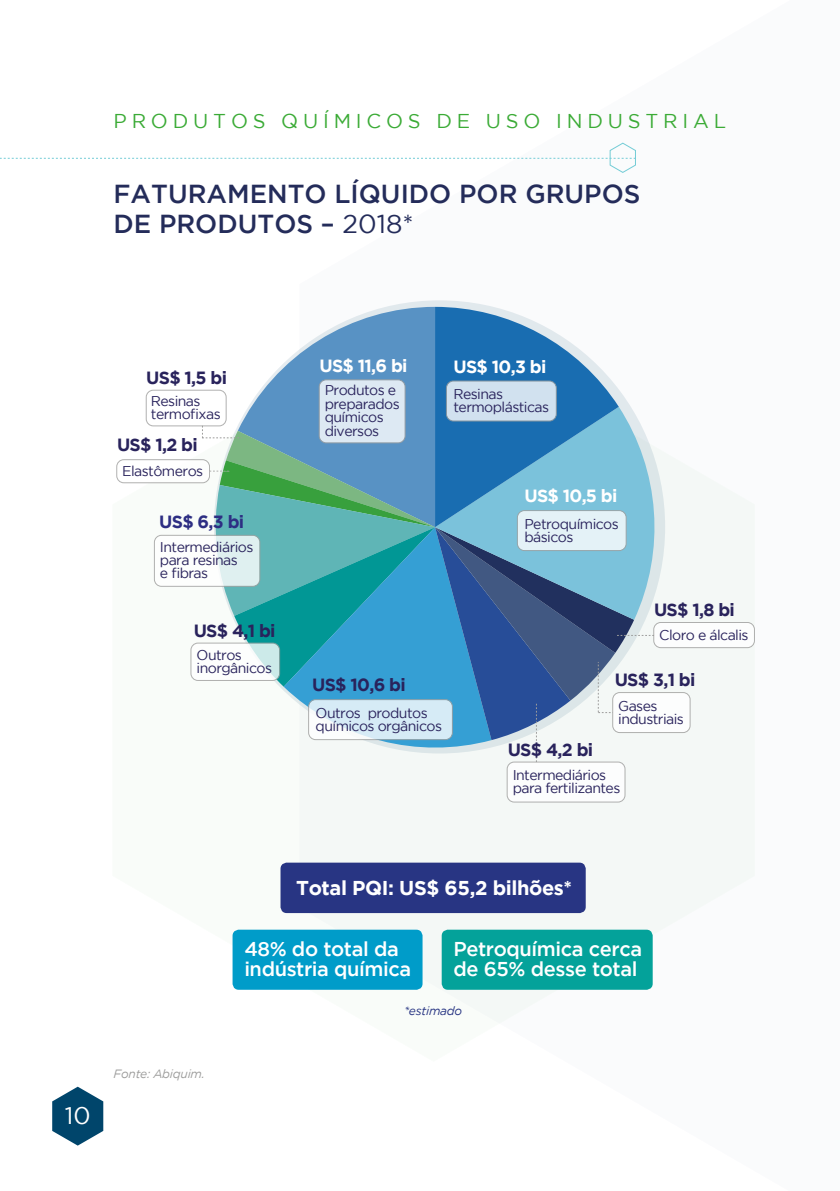
<style>
.page{position:relative;width:840px;height:1191px;background:#fff}
.page>*{position:absolute;margin:0;border:0;box-sizing:border-box;transform-origin:0 0}
.t1{font:500 26px/29.6px "Gotham";color:#242c5a}
.t2{font:24px "Gotham";color:#fff}
.t3{font:500 20px/20px "Gotham";letter-spacing:-.02em;color:#fff}
.t4{font:20px "Gotham";letter-spacing:.24em;color:#3bab36}
.t5{font:700 20px "Gotham";letter-spacing:-.02em;color:#fff}
.t6{font:700 17.6px "Gotham";letter-spacing:-.04em;color:#29235c}
.t7{font:700 17.6px "Gotham";letter-spacing:-.04em;color:#fff}
.t8{font:700 17.6px "Gotham";color:#2d2e83}
.t9{font:14.2px/13.4px "Gotham";letter-spacing:-.04em;color:#29235c}
.t10{font:italic 12px "Gotham";letter-spacing:-.02em;color:#9d9d9c}
.t11{font:italic 12px "Gotham";letter-spacing:-.02em;color:#283583}
.s1{font-weight:400}
</style>
<div class="page">
<svg style="left:52px;top:1086px;width:51px;height:59px"></svg>
<svg style="left:118px;top:389px;width:636px;height:634px"></svg>
<svg style="left:0;top:143px;width:635px;height:30px"></svg>
<div style="left:280px;top:862px;width:305px;height:51px;background:#283583;border-radius:6px"></div>
<div style="left:232px;top:929px;width:190px;height:60px;background:#009cc9;border-radius:6px"></div>
<div style="left:441px;top:929px;width:211px;height:60px;background:#04a29a;border-radius:6px"></div>
<div style="left:194px;top:263px;width:440px;height:442px;background:#fafbfc"></div>
<svg style="left:214px;top:300px;width:450px;height:453px;background:#528fc2"></svg>
<div style="left:191px;top:643px;width:88px;height:37px;background:#fff;border-radius:7px"></div>
<div style="left:190px;top:642px;width:90px;height:39px;border:1px solid #9d9d9c;border-radius:7px"></div>
<div style="left:154px;top:535px;width:106px;height:51px;background:#fff;border-radius:7px"></div>
<div style="left:154px;top:535px;width:106px;height:52px;border:1px solid #9d9d9c;border-radius:7px"></div>
<div style="left:507px;top:762px;width:117px;height:40px;background:#fff;border-radius:7px"></div>
<div style="left:506px;top:761px;width:119px;height:41px;border:1px solid #9d9d9c;border-radius:7px"></div>
<div style="left:319px;top:380px;width:86px;height:63px;background:#dde9f3;border-radius:7px"></div>
<div style="left:318px;top:379px;width:87px;height:64px;border:1px solid #9d9d9c;border-radius:7px"></div>
<div style="left:146px;top:390px;width:80px;height:36px;background:#fff;border-radius:7px"></div>
<div style="left:146px;top:390px;width:80px;height:36px;border:1px solid #9d9d9c;border-radius:7px"></div>
<div style="left:117px;top:460px;width:92px;height:23px;background:#fff;border-radius:7px"></div>
<div style="left:116px;top:459px;width:94px;height:24px;border:1px solid #9d9d9c;border-radius:7px"></div>
<div style="left:446px;top:381px;width:110px;height:40px;background:#d1e1ef;border-radius:7px"></div>
<div style="left:445px;top:380px;width:111px;height:41px;border:1px solid #9d9d9c;border-radius:7px"></div>
<div style="left:653px;top:622px;width:101px;height:25px;background:#fff;border-radius:7px"></div>
<div style="left:653px;top:622px;width:101px;height:26px;border:1px solid #9d9d9c;border-radius:7px"></div>
<div style="left:612px;top:692px;width:77px;height:40px;background:#fff;border-radius:7px"></div>
<div style="left:612px;top:692px;width:78px;height:41px;border:1px solid #9d9d9c;border-radius:7px"></div>
<svg style="left:202px;top:426px;width:453px;height:336px"></svg>
<h3 class="t4" style="left:113px;top:110px;width:614px">PRODUTOS QUÍMICOS DE USO INDUSTRIAL</h3>
<h1 class="t1" style="left:113px;top:178px;width:528px">FATURAMENTO LÍQUIDO POR GRUPOS<br>DE PRODUTOS – <span class="s1">2018*</span></h1>
<p class="t6" style="left:146px;top:368px;width:82px">US$ 1,5 bi</p>
<p class="t9" style="left:151px;top:393px;width:71px">Resinas termofixas</p>
<p class="t6" style="left:117px;top:435px;width:82px">US$ 1,2 bi</p>
<p class="t9" style="left:122px;top:464px;width:82px">Elastômeros</p>
<p class="t8" style="left:159px;top:511px;width:86px">US$ 6,3 bi</p>
<p class="t9" style="left:160px;top:539px;width:95px">Intermediários para resinas<br>e fibras</p>
<p class="t6" style="left:193px;top:620px;width:83px">US$ 4,1 bi</p>
<p class="t9" style="left:196px;top:648px;width:77px">Outros inorgânicos</p>
<p class="t7" style="left:319px;top:355px;width:90px">US$ 11,6 bi</p>
<p class="t9" style="left:324px;top:383px;width:77px">Produtos e preparados químicos diversos</p>
<p class="t7" style="left:453px;top:356px;width:94px">US$ 10,3 bi</p>
<p class="t9" style="left:453px;top:387px;width:97px">Resinas termoplásticas</p>
<p class="t7" style="left:524px;top:486px;width:94px">US$ 10,5 bi</p>
<p class="t9" style="left:524px;top:516px;width:96px">Petroquímicos básicos</p>
<p class="t6" style="left:312px;top:675px;width:95px">US$ 10,6 bi</p>
<p class="t9" style="left:315px;top:705px;width:128px">Outros produtos químicos orgânicos</p>
<p class="t6" style="left:653px;top:599px;width:82px">US$ 1,8 bi</p>
<p class="t9" style="left:659px;top:628px;width:91px">Cloro e álcalis</p>
<p class="t6" style="left:614px;top:669px;width:82px">US$ 3,1 bi</p>
<p class="t6" style="left:507px;top:739px;width:87px">US$ 4,2 bi</p>
<p class="t9" style="left:618px;top:698px;width:67px">Gases industriais</p>
<p class="t9" style="left:512px;top:768px;width:109px">Intermediários para fertilizantes</p>
<h2 class="t2" style="left:65px;top:1102px;width:27px">10</h2>
<p class="t10" style="left:113px;top:1066px;width:93px">Fonte: Abiquim.</p>
<h3 class="t5" style="left:296px;top:876px;width:277px">Total PQI: US$ 65,2 bilhões*</h3>
<h3 class="t3" style="left:244px;top:938px;width:168px">48% do total da indústria química</h3>
<h3 class="t3" style="left:453px;top:938px;width:190px">Petroquímica cerca de 65% desse total</h3>
<p class="t11" style="left:404px;top:1004px;width:60px">*estimado</p>
</div>
